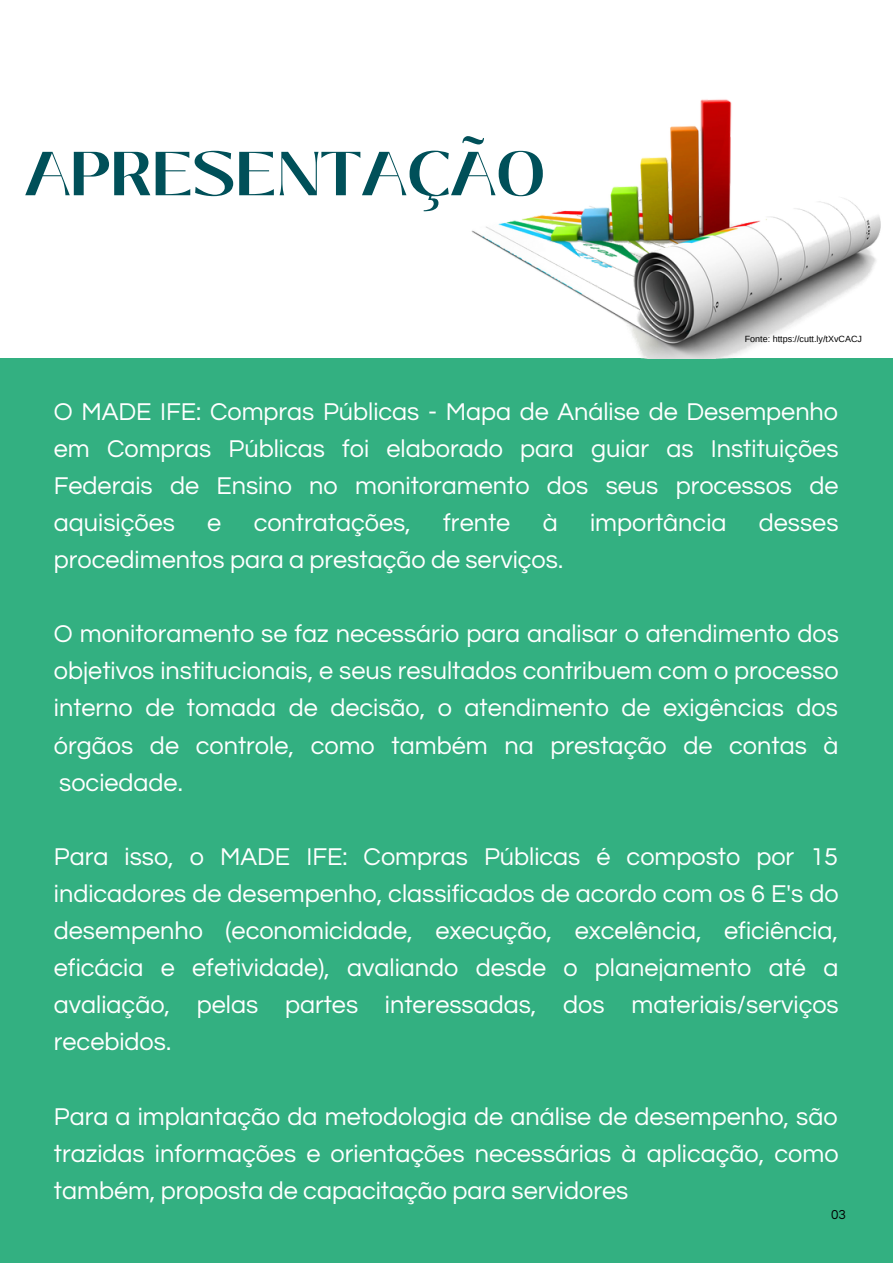
<style>
.page{position:relative;width:893px;height:1264px;background:#fff}
.page>*{position:absolute;margin:0;border:0;box-sizing:border-box;transform-origin:0 0}
.t1{font:700 61.8px "Black Mango";color:#005059}
.t2{font:25.2px/37px "Questrial";color:#fff;text-align:justify}
.t3{font:13.5px "Questrial";color:#000}
.t4{font:9px "Arimo";color:#000}
</style>
<div class="page">
<div style="left:0;top:359px;width:892px;height:903px;background:#33b081"></div>
<img style="left:471px;top:99px;width:410px;height:259px">
<h1 class="t1" style="left:24px;top:127px;width:522px">APRESENTAÇÃO</h1>
<p class="t4" style="left:744px;top:334px;width:119px">Fonte: https://cutt.ly/tXvCACJ</p>
<p class="t2" style="left:54px;top:393px;width:786px">O MADE IFE: Compras Públicas - Mapa de Análise de Desempenho em Compras Públicas foi elaborado para guiar as Instituições Federais de Ensino no monitoramento dos seus processos de aquisições</p>
<p class="t2" style="left:207px;top:504px;width:16px">e</p>
<p class="t2" style="left:254px;top:504px;width:159px">contratações,</p>
<p class="t2" style="left:443px;top:504px;width:69px">frente</p>
<p class="t2" style="left:542px;top:504px;width:17px">à</p>
<p class="t2" style="left:590px;top:504px;width:138px">importância</p>
<p class="t2" style="left:758px;top:504px;width:81px">desses</p>
<p class="t2" style="left:54px;top:541px;width:510px">procedimentos para a prestação de serviços.</p>
<p class="t2" style="left:54px;top:616px;width:786px">O monitoramento se faz necessário para analisar o atendimento dos objetivos institucionais, e seus resultados contribuem com o processo interno de tomada de decisão, o atendimento de exigências dos órgãos de controle, como também na prestação de contas à sociedade.</p>
<p class="t2" style="left:54px;top:838px;width:786px">Para isso, o MADE IFE: Compras Públicas é composto por 15 indicadores de desempenho, classificados de acordo com os 6 E's do desempenho (economicidade, execução, excelência, eficiência, eficácia e efetividade), avaliando desde o planejamento até a avaliação, pelas partes interessadas, dos materiais/serviços recebidos.</p>
<p class="t2" style="left:54px;top:1098px;width:786px">Para a implantação da metodologia de análise de desempenho, são trazidas informações e orientações necessárias à aplicação, como também, proposta de capacitação para servidores</p>
<p class="t3" style="left:831px;top:1207px;width:16px">03</p>
</div>
